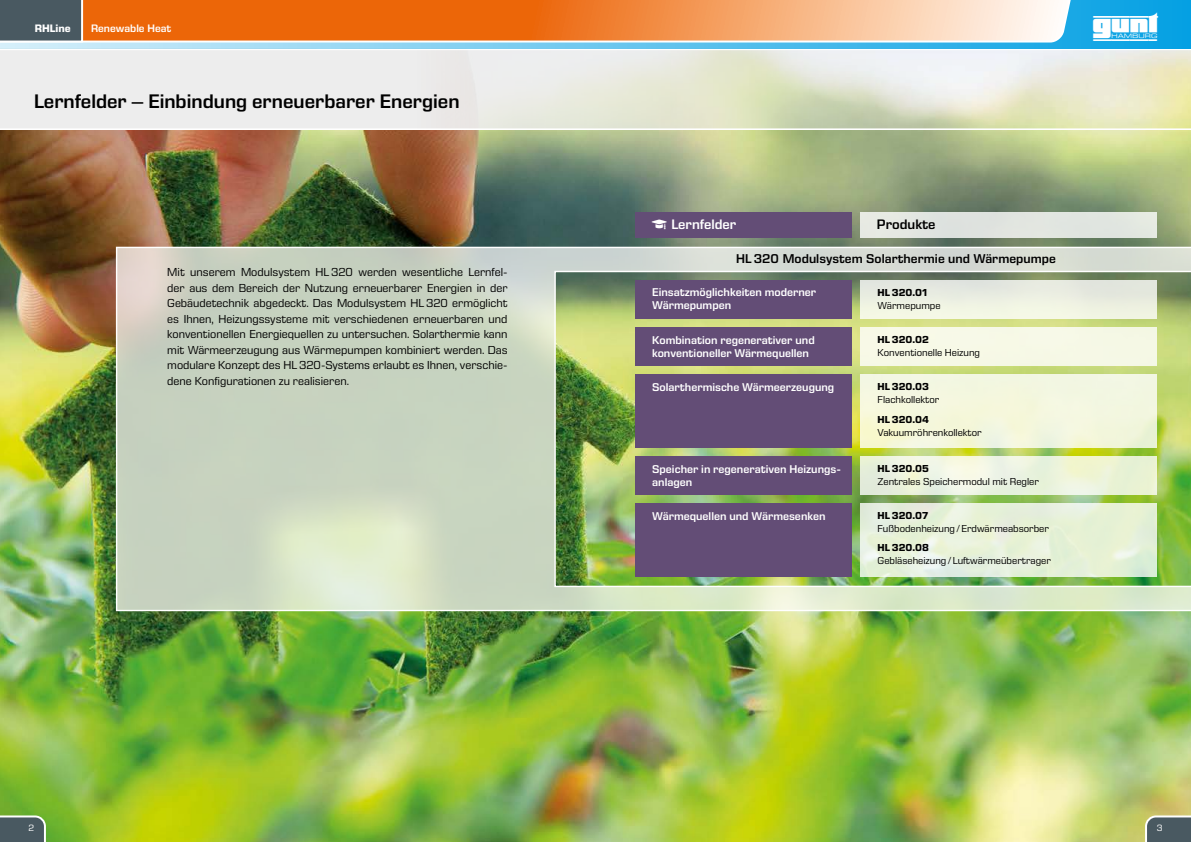
<style>
.page{position:relative;width:1191px;height:842px;background:#fff}
.page>*{position:absolute;margin:0;border:0;box-sizing:border-box;transform-origin:0 0}
.t1{font:700 39.8px "gunt 2 E Symbol";color:#fff}
.t2{font:600 20px "Eurostile Next LT Pro";color:#000}
.t3{font:600 14px "Eurostile Next LT Pro";color:#fff}
.t4{font:600 14px "Eurostile Next LT Pro";color:#000}
.t5{font:600 13px "Eurostile Next LT Pro";letter-spacing:.005em;color:#000}
.t6{font:11.8px/15.5px "Eurostile Next LT Pro";color:#000;text-align:justify}
.t7{font:600 11.5px/13px "Eurostile Next LT Pro";color:#fff}
.t8{font:600 11px "Eurostile Next LT Pro";color:#fff}
.t9{font:700 11px "Eurostile Next LT Pro";color:#fff}
.t10{font:10.3px "Eurostile Next LT Pro";color:#000}
.t11{font:700 10.3px "Eurostile Next LT Pro";color:#000}
.t12{font:9.3px "Eurostile Next LT Pro";color:#fff}
</style>
<div class="page">
<img style="left:0;top:130px;width:1191px;height:712px">
<svg style="left:0;top:48px;width:1191px;height:81px;fill:#ededec"></svg>
<img style="left:115px;top:246px;width:1076px;height:366px">
<div style="left:635px;top:213px;width:217px;height:25px;background:#634d76"></div>
<div style="left:635px;top:281px;width:217px;height:38px;background:#634d76"></div>
<div style="left:635px;top:456px;width:217px;height:39px;background:#634d76"></div>
<div style="left:635px;top:328px;width:217px;height:38px;background:#634d76"></div>
<div style="left:635px;top:375px;width:217px;height:73px;background:#634d76"></div>
<div style="left:635px;top:503px;width:217px;height:74px;background:#634d76"></div>
<div style="left:860px;top:281px;width:297px;height:38px;background:#ecefe1"></div>
<div style="left:860px;top:456px;width:297px;height:39px;background:linear-gradient(to right,#edf2e4,#ecf4d6)"></div>
<div style="left:860px;top:328px;width:297px;height:38px;background:#f7f9e6"></div>
<div style="left:860px;top:375px;width:297px;height:73px;background:linear-gradient(to bottom,#f4f7e3,#f3f6d8)"></div>
<svg style="left:860px;top:503px;width:297px;height:74px;fill:#e6f1d8"></svg>
<div style="left:860px;top:213px;width:297px;height:25px;background:#e1e5e0"></div>
<div style="left:0;top:0;width:1191px;height:48px;background:linear-gradient(to right,#d7effa,#04a0e3)"></div>
<svg style="left:0;top:0;width:1075px;height:44px"></svg>
<svg style="left:0;top:0;width:83px;height:43px"></svg>
<svg style="left:1144px;top:814px;width:47px;height:28px"></svg>
<svg style="left:0;top:814px;width:47px;height:28px"></svg>
<svg style="left:1093px;top:16px;width:18px;height:25px"></svg>
<p class="t9" style="left:35px;top:22px;width:37px">RHLine</p>
<p class="t8" style="left:91px;top:22px;width:82px">Renewable Heat</p>
<h2 class="t2" style="left:34px;top:90px;width:427px">Lernfelder – Einbindung erneuerbarer Energien</h2>
<p class="t6" style="left:167px;top:265px;width:342px">Mit unserem Modulsystem HL 320 werden wesentliche Lernfel&shy;der aus dem Bereich der Nutzung erneuerbarer Energien in der Gebäudetechnik abgedeckt. Das Modulsystem HL 320 ermöglicht es Ihnen, Heizungssysteme mit verschiedenen erneuerbaren und konventionellen Energiequellen zu untersuchen. Solarthermie kann mit Wärmeerzeugung aus Wärmepumpen kombiniert werden. Das modulare Konzept des HL 320-Systems erlaubt es Ihnen, verschie&shy;dene Konfigurationen zu realisieren.</p>
<h1 class="t1" style="left:1111px;top:7px;width:51px">◆■▼</h1>
<p class="t3" style="left:671px;top:217px;width:66px">Lernfelder</p>
<p class="t4" style="left:877px;top:217px;width:60px">Produkte</p>
<p class="t5" style="left:736px;top:251px;width:321px">HL320 Modulsystem Solarthermie und Wärmepumpe</p>
<p class="t7" style="left:652px;top:286px;width:165px">Einsatzmöglichkeiten moderner<br>Wärmepumpen</p>
<p class="t11" style="left:877px;top:287px;width:51px">HL 320.01</p>
<p class="t10" style="left:877px;top:300px;width:64px">Wärmepumpe</p>
<p class="t7" style="left:652px;top:334px;width:164px">Kombination regenerativer und konventioneller Wärmequellen</p>
<p class="t7" style="left:652px;top:381px;width:183px">Solarthermische Wärmeerzeugung</p>
<p class="t11" style="left:877px;top:334px;width:53px">HL 320.02</p>
<p class="t10" style="left:877px;top:347px;width:104px">Konventionelle Heizung</p>
<p class="t11" style="left:877px;top:381px;width:53px">HL 320.03</p>
<p class="t10" style="left:877px;top:394px;width:63px">Flachkollektor</p>
<p class="t11" style="left:877px;top:413px;width:53px">HL 320.04</p>
<p class="t10" style="left:877px;top:427px;width:105px">Vakuumröhrenkollektor</p>
<p class="t7" style="left:652px;top:463px;width:190px">Speicher in regenerativen Heizungs&shy;anlagen</p>
<p class="t11" style="left:877px;top:463px;width:53px">HL 320.05</p>
<p class="t10" style="left:877px;top:476px;width:163px">Zentrales Speichermodul mit Regler</p>
<p class="t7" style="left:652px;top:509px;width:175px">Wärmequellen und Wärmesenken</p>
<p class="t11" style="left:877px;top:510px;width:52px">HL 320.07</p>
<p class="t10" style="left:877px;top:523px;width:173px">Fußbodenheizung/Erdwärmeabsorber</p>
<p class="t11" style="left:877px;top:542px;width:53px">HL 320.08</p>
<p class="t10" style="left:877px;top:555px;width:175px">Gebläseheizung/Luftwärmeübertrager</p>
<p class="t12" style="left:28px;top:823px;width:7px">2</p>
<p class="t12" style="left:1157px;top:823px;width:7px">3</p>
</div>
